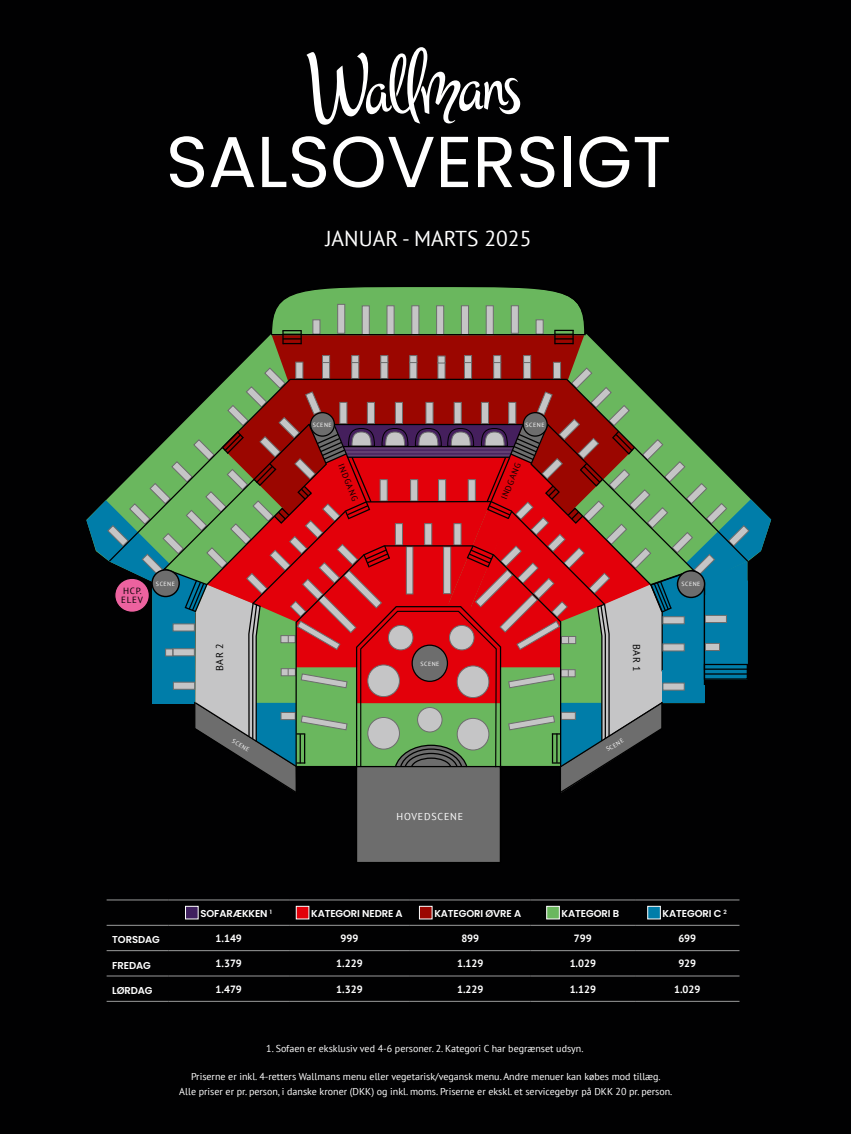
<style>
.page{position:relative;width:851px;height:1134px;background:#fff}
.page>*{position:absolute;margin:0;border:0;box-sizing:border-box;transform-origin:0 0}
.t1{font:72px "Poppins";color:#fff}
.t2{font:21.55px "PT Sans";color:#fff}
.Priser_02{font:700 10.5px "PT Sans";color:#fff}
.B_02{font:10px "PT Sans";color:#fff}
.Kategori{font:600 10px "Poppins";letter-spacing:-.01em;color:#fff}
.B_02-2{font:10px "PT Sans";letter-spacing:.08em;color:#fff}
.t3{font:10px "PT Sans";letter-spacing:.08em;color:#000}
.t4{font:9px/9.1px "PT Sans";letter-spacing:.08em;color:#000}
.t5{font:8.5px "PT Sans";color:#000}
.t6{font:6px "PT Sans";letter-spacing:.08em;color:#fff}
</style>
<div class="page">
<div style="left:0;top:0;width:850px;height:1134px;background:#010102"></div>
<svg style="left:86px;top:287px;width:685px;height:575px"></svg>
<div style="left:412px;top:645px;width:35px;height:36px;background:#6d6d6d;border-radius:50%"></div>
<div style="left:411px;top:644px;width:37px;height:38px;border:1px solid #000;border-radius:50%"></div>
<div style="left:523px;top:413px;width:24px;height:23px;background:#6d6d6d;border-radius:50%"></div>
<div style="left:522px;top:412px;width:25px;height:25px;border:1px solid #000;border-radius:50%"></div>
<div style="left:677px;top:571px;width:27px;height:26px;background:#6d6d6d;border-radius:50%"></div>
<div style="left:676px;top:570px;width:29px;height:28px;border:1px solid #000;border-radius:50%"></div>
<div style="left:115px;top:578px;width:34px;height:34px;background:#ec629f;border-radius:50%"></div>
<div style="left:114px;top:578px;width:36px;height:35px;border:1px solid #000;border-radius:50%"></div>
<div style="left:310px;top:413px;width:24px;height:23px;background:#6d6d6d;border-radius:50%"></div>
<div style="left:310px;top:412px;width:25px;height:25px;border:1px solid #000;border-radius:50%"></div>
<div style="left:152px;top:570px;width:27px;height:26px;background:#6d6d6d;border-radius:50%"></div>
<div style="left:151px;top:569px;width:29px;height:28px;border:1px solid #000;border-radius:50%"></div>
<hr style="left:107px;top:900px;width:61px;height:1px;background:#9b9c9c">
<hr style="left:168px;top:900px;width:121px;height:1px;background:#9b9c9c">
<hr style="left:289px;top:900px;width:121px;height:1px;background:#9b9c9c">
<hr style="left:410px;top:900px;width:120px;height:1px;background:#9b9c9c">
<hr style="left:530px;top:900px;width:105px;height:1px;background:#9b9c9c">
<hr style="left:635px;top:900px;width:104px;height:1px;background:#9b9c9c">
<hr style="left:107px;top:925px;width:61px;height:1px;background:#9b9c9c">
<hr style="left:168px;top:925px;width:121px;height:1px;background:#9b9c9c">
<hr style="left:289px;top:925px;width:121px;height:1px;background:#9b9c9c">
<hr style="left:410px;top:925px;width:120px;height:1px;background:#9b9c9c">
<hr style="left:530px;top:925px;width:105px;height:1px;background:#9b9c9c">
<hr style="left:635px;top:925px;width:104px;height:1px;background:#9b9c9c">
<hr style="left:107px;top:950px;width:61px;height:1px;background:#9b9c9c">
<hr style="left:168px;top:950px;width:121px;height:1px;background:#9b9c9c">
<hr style="left:289px;top:950px;width:121px;height:1px;background:#9b9c9c">
<hr style="left:410px;top:950px;width:120px;height:1px;background:#9b9c9c">
<hr style="left:530px;top:950px;width:105px;height:1px;background:#9b9c9c">
<hr style="left:635px;top:950px;width:104px;height:1px;background:#9b9c9c">
<hr style="left:107px;top:976px;width:61px;height:1px;background:#9b9c9c">
<hr style="left:168px;top:976px;width:121px;height:1px;background:#9b9c9c">
<hr style="left:289px;top:976px;width:121px;height:1px;background:#9b9c9c">
<hr style="left:410px;top:976px;width:120px;height:1px;background:#9b9c9c">
<hr style="left:530px;top:976px;width:105px;height:1px;background:#9b9c9c">
<hr style="left:635px;top:976px;width:104px;height:1px;background:#9b9c9c">
<hr style="left:107px;top:1001px;width:61px;height:1px;background:#9b9c9c">
<hr style="left:168px;top:1001px;width:121px;height:1px;background:#9b9c9c">
<hr style="left:289px;top:1001px;width:121px;height:1px;background:#9b9c9c">
<hr style="left:410px;top:1001px;width:120px;height:1px;background:#9b9c9c">
<hr style="left:530px;top:1001px;width:105px;height:1px;background:#9b9c9c">
<hr style="left:635px;top:1001px;width:104px;height:1px;background:#9b9c9c">
<div style="left:185px;top:906px;width:13px;height:13px;background:#3f205e;border:1px solid #fff"></div>
<div style="left:296px;top:906px;width:13px;height:13px;background:#e3000a;border:1px solid #fff"></div>
<div style="left:419px;top:906px;width:13px;height:13px;background:#9b0600;border:1px solid #fff"></div>
<div style="left:546px;top:906px;width:13px;height:13px;background:#6ab75e;border:1px solid #fff"></div>
<div style="left:647px;top:906px;width:13px;height:13px;background:#007da9;border:1px solid #fff"></div>
<svg style="left:306px;top:47px;width:214px;height:78px"></svg>
<p class="t1" style="left:166px;top:120px;width:507px">SALSOVERSIGT</p>
<p class="t2" style="left:325px;top:224px;width:207px">JANUAR - MARTS 2025</p>
<p class="t6" style="left:313px;top:421px;width:21px">SCENE</p>
<p class="t6" style="left:525px;top:421px;width:21px">SCENE</p>
<p class="t4" style="left:121px;top:586px;width:23px">HCP.<br>ELEV</p>
<p class="t6" style="left:156px;top:580px;width:21px">SCENE</p>
<p class="t5" style="left:346px;top:462px;width:40px;rotate:68deg">INDGANG</p>
<p class="t5" style="left:498px;top:497px;width:40px;rotate:-68deg">INDGANG</p>
<p class="t3" style="left:213px;top:671px;width:29px;rotate:-90deg">BAR 2</p>
<p class="t3" style="left:643px;top:644px;width:29px;rotate:90deg">BAR 1</p>
<p class="t6" style="left:420px;top:660px;width:21px">SCENE</p>
<p class="t6" style="left:234px;top:736px;width:21px;rotate:31deg">SCENE</p>
<p class="t6" style="left:604px;top:746px;width:21px;rotate:-31deg">SCENE</p>
<p class="B_02-2" style="left:396px;top:810px;width:68px">HOVEDSCENE</p>
<p class="t6" style="left:681px;top:580px;width:21px">SCENE</p>
<p class="Kategori" style="left:200px;top:908px;width:73px">SOFARÆKKEN <sup>1</sup></p>
<p class="Kategori" style="left:311px;top:908px;width:93px">KATEGORI NEDRE A</p>
<p class="Kategori" style="left:434px;top:908px;width:88px">KATEGORI ØVRE A</p>
<p class="Kategori" style="left:561px;top:908px;width:59px">KATEGORI B</p>
<p class="Kategori" style="left:662px;top:908px;width:66px">KATEGORI C <sup>2</sup></p>
<p class="Kategori" style="left:112px;top:934px;width:49px">TORSDAG</p>
<p class="Priser_02" style="left:215px;top:931px;width:28px">1.149</p>
<p class="Priser_02" style="left:340px;top:931px;width:19px">999</p>
<p class="Priser_02" style="left:461px;top:931px;width:19px">899</p>
<p class="Priser_02" style="left:574px;top:931px;width:19px">799</p>
<p class="Priser_02" style="left:678px;top:931px;width:19px">699</p>
<p class="Kategori" style="left:112px;top:959px;width:40px">FREDAG</p>
<p class="Priser_02" style="left:215px;top:956px;width:28px">1.379</p>
<p class="Priser_02" style="left:336px;top:956px;width:28px">1.229</p>
<p class="Priser_02" style="left:457px;top:956px;width:28px">1.129</p>
<p class="Priser_02" style="left:569px;top:956px;width:28px">1.029</p>
<p class="Priser_02" style="left:678px;top:956px;width:19px">929</p>
<p class="Kategori" style="left:112px;top:984px;width:42px">LØRDAG</p>
<p class="Priser_02" style="left:215px;top:982px;width:28px">1.479</p>
<p class="Priser_02" style="left:336px;top:982px;width:28px">1.329</p>
<p class="Priser_02" style="left:457px;top:982px;width:28px">1.229</p>
<p class="Priser_02" style="left:569px;top:982px;width:28px">1.129</p>
<p class="Priser_02" style="left:674px;top:982px;width:28px">1.029</p>
<p class="B_02" style="left:266px;top:1042px;width:319px">1. Sofaen er eksklusiv ved 4-6 personer. 2. Kategori C har begrænset udsyn.</p>
<p class="B_02" style="left:191px;top:1070px;width:471px">Priserne er inkl. 4-retters Wallmans menu eller vegetarisk/vegansk menu. Andre menuer kan købes mod tillæg.</p>
<p class="B_02" style="left:179px;top:1085px;width:494px">Alle priser er pr. person, i danske kroner (DKK) og inkl. moms. Priserne er ekskl. et servicegebyr på DKK 20 pr. person.</p>
</div>
